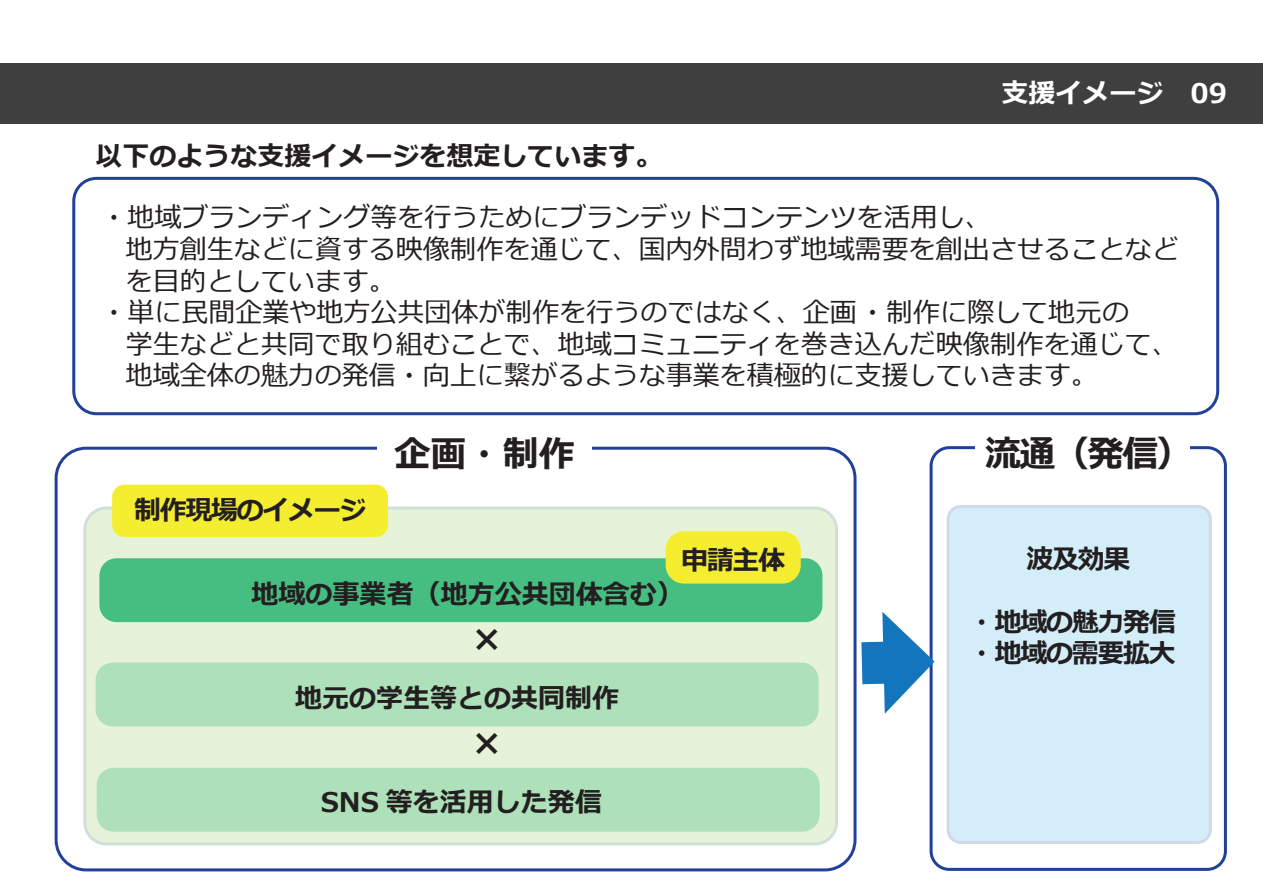
<style>
.page{position:relative;width:1263px;height:893px;background:#fff}
.page>*{position:absolute;margin:0;border:0;box-sizing:border-box;transform-origin:0 0}
.t1{font:italic 700 36px "Meiryo";letter-spacing:-.025em;color:#231f20}
.t2{font:27px "Meiryo";color:#231f20}
.t3{font:700 27px "Meiryo";color:#231f20}
.t4{font:italic 700 27px/31.5px "Meiryo";letter-spacing:-.05em;color:#231f20}
.t5{font:700 27px "Meiryo";color:#fff}
</style>
<div class="page">
<div style="left:85px;top:508px;width:751px;height:336px;background:#e7f3d8;border-radius:22px"></div>
<div style="left:83px;top:506px;width:755px;height:339px;border:3px solid #0b6739;border-radius:22px"></div>
<div style="left:112px;top:485px;width:276px;height:52px;background:#f5ed30;border-radius:12px"></div>
<div style="left:55px;top:447px;width:801px;height:424px;border:3px solid #214099;border-radius:30px"></div>
<div style="left:377px;top:419px;width:215px;height:58px;background:#fff"></div>
<div style="left:0;top:64px;width:1263px;height:60px;background:#3f3f40"></div>
<div style="left:72px;top:177px;width:1147px;height:238px;border:3px solid #214099;border-radius:23px"></div>
<div style="left:99px;top:558px;width:723px;height:64px;background:#47be81;border-radius:17px"></div>
<div style="left:96px;top:663px;width:723px;height:63px;background:#aee0b9;border-radius:17px"></div>
<div style="left:97px;top:768px;width:723px;height:64px;background:#aee0b9;border-radius:17px"></div>
<div style="left:666px;top:531px;width:135px;height:53px;background:#f5ed30;border-radius:18px"></div>
<div style="left:929px;top:446px;width:298px;height:425px;border:3px solid #214099;border-radius:18px"></div>
<div style="left:975px;top:425px;width:215px;height:58px;background:#fff"></div>
<div style="left:948px;top:506px;width:262px;height:336px;background:#d3eef9;border-radius:13px"></div>
<div style="left:946px;top:505px;width:266px;height:339px;border:3px solid #214099;border-radius:13px"></div>
<svg style="left:819px;top:612px;width:115px;height:102px"></svg>
<p class="t3" style="left:95px;top:137px;width:568px">以下のような支援イメージを想定しています。</p>
<p class="t5" style="left:1001px;top:74px;width:227px">支援イメージ　09</p>
<p class="t2" style="left:101px;top:199px;width:892px">・地域ブランディング等を行うためにブランデッドコンテンツを活用し、</p>
<p class="t2" style="left:126px;top:230px;width:1054px">地方創生などに資する映像制作を通じて、国内外問わず地域需要を創出させることなど</p>
<p class="t2" style="left:126px;top:262px;width:272px">を目的としています。</p>
<p class="t2" style="left:101px;top:293px;width:1030px">・単に民間企業や地方公共団体が制作を行うのではなく、企画 ・制作に際して地元の</p>
<p class="t2" style="left:126px;top:325px;width:1054px">学生などと共同で取り組むことで、地域コミュニティを巻き込んだ映像制作を通じて、</p>
<p class="t2" style="left:126px;top:356px;width:973px">地域全体の魅力の発信・向上に繋がるような事業を積極的に支援していきます。</p>
<p class="t4" style="left:134px;top:496px;width:234px">制作現場のイメージ</p>
<h1 class="t1" style="left:395px;top:429px;width:181px">企画・制作</h1>
<p class="t3" style="left:252px;top:575px;width:433px">地域の事業者（地方公共団体含む）</p>
<h1 class="t1" style="left:471px;top:613px;width:31px">×</h1>
<p class="t3" style="left:295px;top:680px;width:325px">地元の学生等との共同制作</p>
<h1 class="t1" style="left:471px;top:717px;width:31px">×</h1>
<p class="t3" style="left:321px;top:783px;width:283px">SNS 等を活用した発信</p>
<p class="t4" style="left:681px;top:545px;width:105px">申請主体</p>
<h1 class="t1" style="left:985px;top:429px;width:208px">流通（発信）</h1>
<p class="t4" style="left:975px;top:544px;width:157px">　　波及効果</p>
<p class="t4" style="left:968px;top:607px;width:209px">・ 地域の魅力発信・ 地域の需要拡大</p>
</div>
